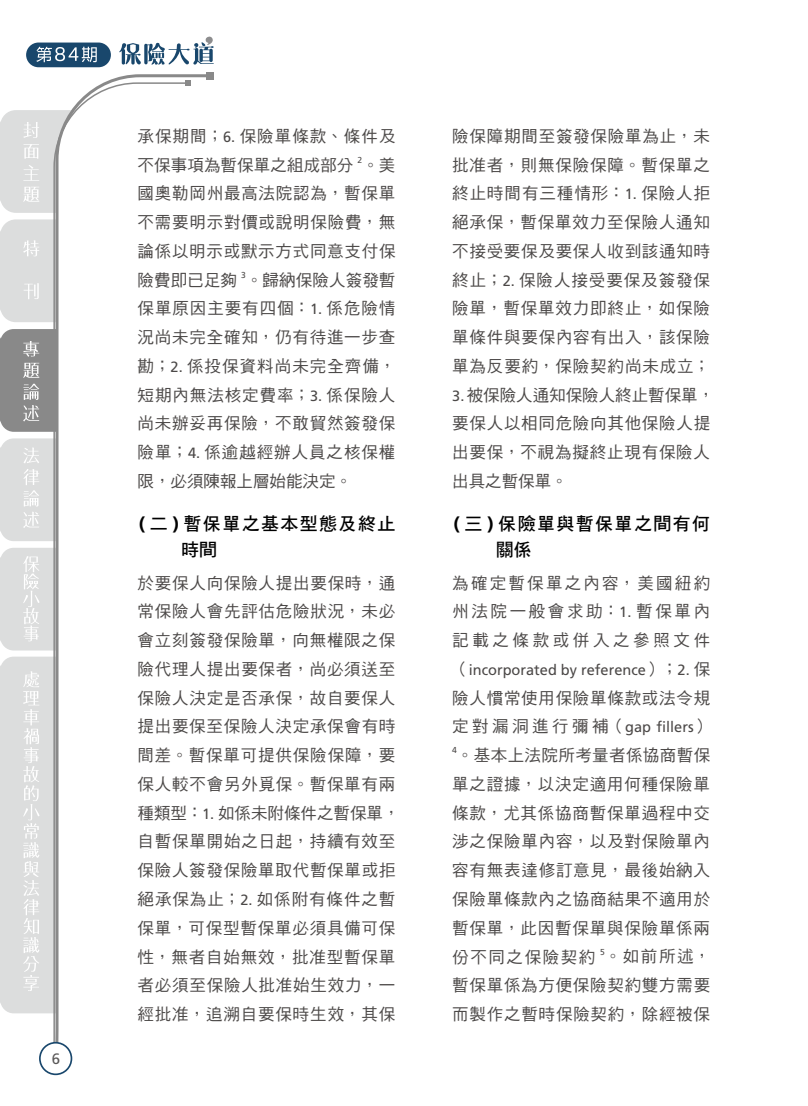
<style>
.page{position:relative;width:808px;height:1106px;background:#fff}
.page>*{position:absolute;margin:0;border:0;box-sizing:border-box;transform-origin:0 0}
.t1{font:18px/25.8px "DF Hei Std W7";letter-spacing:.075em;color:#000}
.t2{font:16.5px/28.8px "DF Hei Std W5";letter-spacing:.05em;color:#4c4948;text-align:justify}
.t3{font:16.5px/28.8px "DF Hei Std W5";letter-spacing:.005em;color:#4c4948}
.t4{font:15px "Frutiger LT Std";color:#595757}
.t5{font:14.85px "Frutiger LT Std";color:#4c4948}
.t6{font:8.7px "Frutiger LT Std";color:#4c4948}
.s1{font-family:"Frutiger LT Std";font-size:14.85px}
.s2{font-family:"Frutiger LT Std";font-weight:700}
.s3{font-family:"DF Hei Std W5";font-size:16.5px}
</style>
<div class="page">
<div style="left:0;top:219px;width:96px;height:103px;background:#dcdddd;border-radius:15px"></div>
<svg style="left:23px;top:240px;width:16px;height:16px"></svg>
<svg style="left:24px;top:283px;width:15px;height:16px"></svg>
<div style="left:0;top:110px;width:96px;height:103px;background:#dcdddd;border-radius:15px"></div>
<div style="left:0;top:329px;width:73px;height:103px;background:#898989;border-radius:13px"></div>
<div style="left:0;top:438px;width:73px;height:103px;background:#dcdddd;border-radius:13px"></div>
<div style="left:0;top:548px;width:73px;height:102px;background:#dcdddd;border-radius:13px"></div>
<div style="left:0;top:656px;width:73px;height:357px;background:#dcdddd;border-radius:13px"></div>
<svg style="left:24px;top:122px;width:15px;height:16px"></svg>
<svg style="left:24px;top:144px;width:15px;height:15px"></svg>
<svg style="left:23px;top:165px;width:16px;height:16px"></svg>
<svg style="left:23px;top:187px;width:16px;height:15px"></svg>
<svg style="left:23px;top:341px;width:16px;height:16px"></svg>
<svg style="left:23px;top:363px;width:16px;height:15px"></svg>
<svg style="left:23px;top:384px;width:16px;height:37px"></svg>
<svg style="left:24px;top:447px;width:15px;height:16px"></svg>
<svg style="left:23px;top:469px;width:16px;height:59px"></svg>
<svg style="left:23px;top:556px;width:16px;height:85px"></svg>
<svg style="left:23px;top:671px;width:17px;height:320px"></svg>
<svg style="left:119px;top:36px;width:95px;height:29px"></svg>
<div style="left:206px;top:72px;width:8px;height:8px;background:#898989"></div>
<svg style="left:52px;top:82px;width:133px;height:992px"></svg>
<svg style="left:185px;top:80px;width:6px;height:6px"></svg>
<div style="left:26px;top:43px;width:85px;height:24px;background:#19476c;border-radius:12px"></div>
<svg style="left:36px;top:47px;width:61px;height:15px"></svg>
<div style="left:40px;top:1042px;width:31px;height:32px;background:#fff;border-radius:50%"></div>
<div style="left:39px;top:1041px;width:33px;height:34px;border:2px solid #19476c;border-radius:50%"></div>
<div style="left:63px;top:949px;width:40px;height:72px;background:#fff"></div>
<p class="t4" style="left:52px;top:1050px;width:10px">6</p>
<p class="t3" style="left:138px;top:121px;width:259px">承保期間；<span class="s1">6.</span> 保險單條款、條件及不保事項為暫保單之組成部分</p>
<p class="t6" style="left:358px;top:154px;width:6px">2</p>
<p class="t2" style="left:138px;top:150px;width:259px;text-indent:225px">。美國奧勒岡州最高法院認為，暫保單不需要明示對價或說明保險費，無論係以明示或默示方式同意支付保險費即已足夠</p>
<p class="t6" style="left:241px;top:269px;width:6px">3</p>
<p class="t2" style="left:138px;top:265px;width:259px;text-indent:108px">。歸納保險人簽發暫保單原因主要有四個：<span class="s1">1.</span> 係危險情況尚未完全確知，仍有待進一步查勘；<span class="s1">2.</span> 係投保資料尚未完全齊備，短期內無法核定費率；<span class="s1">3.</span> 係保險人尚未辦妥再保險，不敢貿然簽發保險單；<span class="s1">4.</span> 係逾越經辦人員之核保權限，必須陳報上層始能決定。</p>
<p class="t1" style="left:181px;top:510px;width:216px;text-indent:-42px"><span class="s2">(</span> 二 <span class="s2">)</span> 暫保單之基本型態及終止時間</p>
<p class="t2" style="left:138px;top:568px;width:264px;text-align:left">於要保人向保險人提出要保時，通常保險人會先評估危險狀況，未必會立刻簽發保險單，向無權限之保險代理人提出要保者，尚必須送至保險人決定是否承保，故自要保人提出要保至保險人決定承保會有時間差。暫保單可提供保險保障，要保人較不會另外覓保。暫保單有兩種類型：<span class="s1">1.</span> 如係未附條件之暫保單，自暫保單開始之日起，持續有效至保險人簽發保險單取代暫保單或拒絕承保為止；<span class="s1">2.</span> 如係附有條件之暫保單，可保型暫保單必須具備可保性，無者自始無效，批准型暫保單者必須至保險人批准始生效力，一經批准，追溯自要保時生效，其保</p>
<p class="t2" style="left:452px;top:121px;width:259px">險保障期間至簽發保險單為止，未批准者，則無保險保障。暫保單之終止時間有三種情形：<span class="s1">1.</span> 保險人拒絕承保，暫保單效力至保險人通知不接受要保及要保人收到該通知時終止；<span class="s1">2.</span> 保險人接受要保及簽發保險單，暫保單效力即終止，如保險單條件與要保內容有出入，該保險單為反要約，保險契約尚未成立；</p>
<p class="t2" style="left:452px;top:380px;width:264px;text-align:left"><span class="s1">3.</span> 被保險人通知保險人終止暫保單，要保人以相同危險向其他保險人提出要保，不視為擬終止現有保險人出具之暫保單。</p>
<p class="t1" style="left:496px;top:510px;width:216px;text-indent:-42px"><span class="s2">(</span> 三 <span class="s2">)</span> 保險單與暫保單之間有何關係</p>
<p class="t2" style="left:452px;top:568px;width:259px">為確定暫保單之內容，美國紐約州法院一般會求助：<span class="s1">1.</span> 暫保單內記載之條款或併入之參照文件</p>
<p class="t5" style="left:452px;top:661px;width:259px"><span class="s3">（</span>incorporated by reference<span class="s3">）；</span>2. <span class="s3">保</span></p>
<p class="t2" style="left:452px;top:683px;width:259px">險人慣常使用保險單條款或法令規定對漏洞進行彌補（<span class="s1">gap fillers</span>）</p>
<p class="t6" style="left:452px;top:745px;width:6px">4</p>
<p class="t2" style="left:452px;top:740px;width:259px">。基本上法院所考量者係協商暫保單之證據，以決定適用何種保險單條款，尤其係協商暫保單過程中交涉之保險單內容，以及對保險單內容有無表達修訂意見，最後始納入保險單條款內之協商結果不適用於暫保單，此因暫保單與保險單係兩份不同之保險契約</p>
<p class="t6" style="left:600px;top:946px;width:6px">5</p>
<p class="t2" style="left:452px;top:941px;width:259px;text-indent:152px">。如前所述，暫保單係為方便保險契約雙方需要而製作之暫時保險契約，除經被保</p>
</div>
